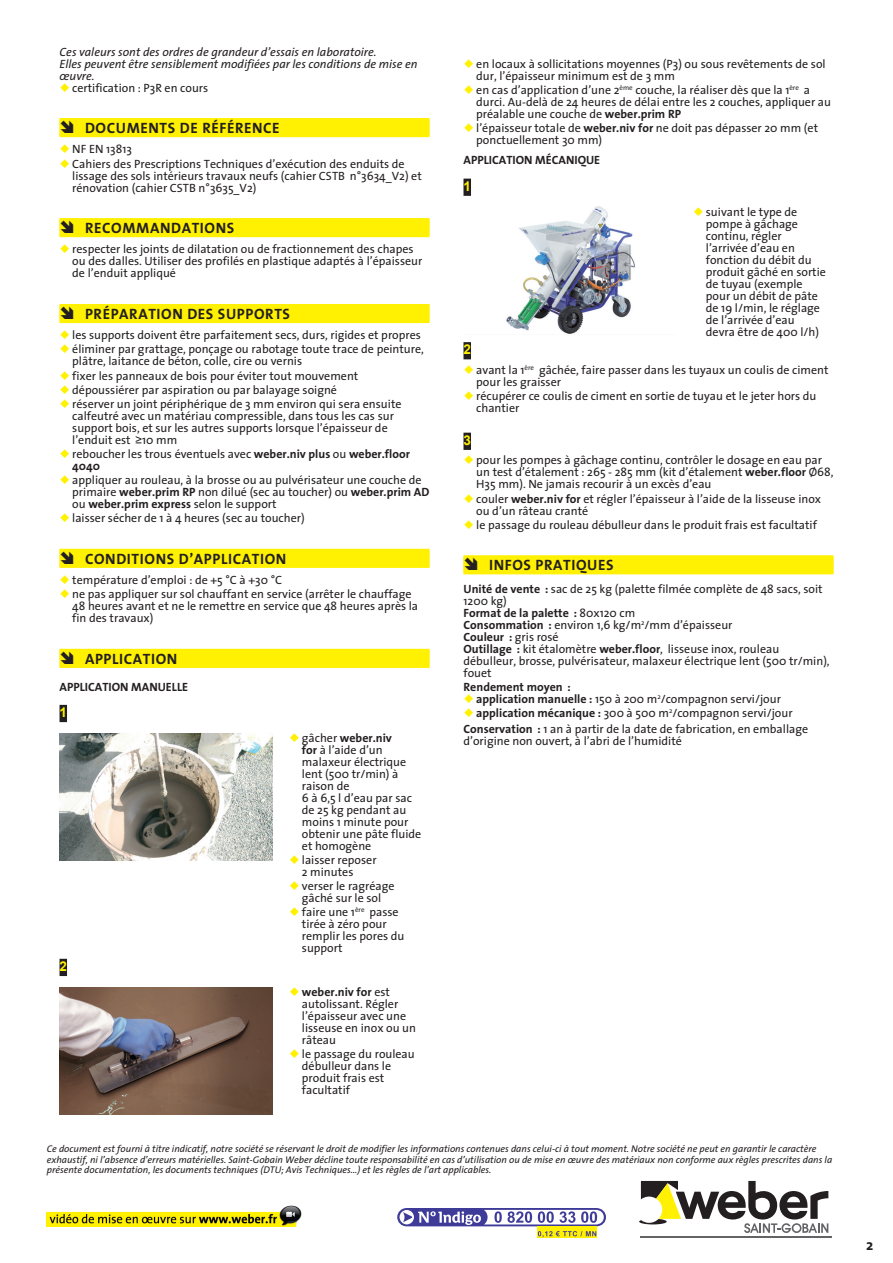
<style>
.page{position:relative;width:893px;height:1263px;background:#fff}
.page>*{position:absolute;margin:0;border:0;box-sizing:border-box;transform-origin:0 0}
.t1{font:700 15px "The Sans";letter-spacing:.04em;color:#231f20}
.TITRE_PARAGRAPHE{font:700 13.5px "Arial";color:#fff101}
.TEXTE{font:12px/12px "The Sans";color:#231f20}
.TEXTE-2{font:italic 12px/12px "The Sans";color:#231f20}
.TITRE_PARAGRAPHE-2{font:700 12px "The Sans";color:#231f20}
.TEXTE-3{font:700 12px "The Sans";color:#231f20}
.mention_legale{font:italic 9.75px/10.5px "The Sans";color:#231f20}
.s1{color:#fff101}
.s2{font-weight:700}
</style>
<div class="page">
<div style="left:60px;top:119px;width:369px;height:18px;background:#fff101"></div>
<div style="left:60px;top:118px;width:369px;height:18px;background:#fff101"></div>
<div style="left:60px;top:219px;width:369px;height:18px;background:#fff101"></div>
<div style="left:60px;top:218px;width:369px;height:18px;background:#fff101"></div>
<div style="left:60px;top:305px;width:369px;height:18px;background:#fff101"></div>
<div style="left:60px;top:304px;width:369px;height:18px;background:#fff101"></div>
<div style="left:60px;top:550px;width:369px;height:18px;background:#fff217"></div>
<div style="left:60px;top:549px;width:369px;height:18px;background:#fff101"></div>
<div style="left:60px;top:650px;width:369px;height:18px;background:#fff10f"></div>
<div style="left:60px;top:649px;width:369px;height:18px;background:#fff101"></div>
<div style="left:60px;top:705px;width:7px;height:17px;background:#231f20"></div>
<div style="left:60px;top:959px;width:7px;height:17px;background:#231f20"></div>
<img style="left:60px;top:733px;width:212px;height:128px">
<img style="left:60px;top:987px;width:212px;height:128px">
<div style="left:463px;top:179px;width:8px;height:17px;background:#231f20"></div>
<div style="left:463px;top:342px;width:8px;height:17px;background:#231f20"></div>
<div style="left:463px;top:433px;width:8px;height:17px;background:#231f20"></div>
<div style="left:463px;top:556px;width:370px;height:18px;background:#fff101"></div>
<div style="left:463px;top:555px;width:370px;height:18px;background:#fff101"></div>
<img style="left:506px;top:207px;width:129px;height:127px">
<hr style="left:641px;top:1236px;width:191px;height:1px;background:#636366">
<svg style="left:639px;top:1181px;width:189px;height:52px"></svg>
<img style="left:47px;top:1205px;width:255px;height:22px">
<svg style="left:397px;top:1208px;width:209px;height:29px"></svg>
<p class="TEXTE-2" style="left:60px;top:45px;width:360px">Ces valeurs sont des ordres de grandeur d’essais en laboratoire.<br>Elles peuvent être sensiblement modifiées par les conditions de mise en œuvre.</p>
<p class="TEXTE" style="left:60px;top:81px;width:150px"><span class="s1">○</span> certification : P3R en cours</p>
<p class="t1" style="left:85px;top:115px;width:196px">DOCUMENTS DE RÉFÉRENCE</p>
<p class="TEXTE" style="left:60px;top:143px;width:74px"><span class="s1">○</span> NF EN 13813</p>
<p class="TEXTE" style="left:72px;top:157px;width:351px;text-indent:-13px"><span class="s1">○</span> Cahiers des Prescriptions Techniques d’exécution des enduits de lissage des sols intérieurs travaux neufs (cahier CSTB n°3634_V2) et rénovation (cahier CSTB n°3635_V2)</p>
<p class="t1" style="left:85px;top:215px;width:151px">RECOMMANDATIONS</p>
<p class="TEXTE" style="left:72px;top:243px;width:352px;text-indent:-13px"><span class="s1">○</span> respecter les joints de dilatation ou de fractionnement des chapes ou des dalles. Utiliser des profilés en plastique adaptés à l’épaisseur de l’enduit appliqué</p>
<p class="t1" style="left:85px;top:301px;width:207px">PRÉPARATION DES SUPPORTS</p>
<p class="TEXTE" style="left:60px;top:329px;width:363px"><span class="s1">○</span> les supports doivent être parfaitement secs, durs, rigides et propres</p>
<p class="TEXTE" style="left:72px;top:343px;width:353px;text-indent:-13px"><span class="s1">○</span> éliminer par grattage, ponçage ou rabotage toute trace de peinture, plâtre, laitance de béton, colle, cire ou vernis</p>
<p class="TEXTE" style="left:60px;top:369px;width:300px"><span class="s1">○</span> fixer les panneaux de bois pour éviter tout mouvement</p>
<p class="TEXTE" style="left:60px;top:383px;width:279px"><span class="s1">○</span> dépoussiérer par aspiration ou par balayage soigné</p>
<p class="TEXTE" style="left:72px;top:397px;width:331px;text-indent:-13px"><span class="s1">○</span> réserver un joint périphérique de 3 mm environ qui sera ensuite calfeutré avec un matériau compressible, dans tous les cas sur support bois, et sur les autres supports lorsque l’épaisseur de l’enduit est ≥10 mm</p>
<p class="TEXTE" style="left:72px;top:448px;width:339px;text-indent:-13px"><span class="s1">○</span> reboucher les trous éventuels avec <span class="s2">weber.niv plus</span> ou <span class="s2">weber.floor<br>4040</span></p>
<p class="TEXTE" style="left:72px;top:474px;width:359px;text-indent:-13px"><span class="s1">○</span> appliquer au rouleau, à la brosse ou au pulvérisateur une couche de primaire <span class="s2">weber.prim RP</span> non dilué (sec au toucher) ou <span class="s2">weber.prim AD </span>ou <span class="s2">weber.prim express</span> selon le support</p>
<p class="TEXTE" style="left:60px;top:512px;width:247px"><span class="s1">○</span> laisser sécher de 1 à 4 heures (sec au toucher)</p>
<p class="t1" style="left:85px;top:546px;width:203px">CONDITIONS D’APPLICATION</p>
<p class="TEXTE" style="left:60px;top:574px;width:224px"><span class="s1">○</span> température d’emploi : de +5 °C à +30 °C</p>
<p class="TEXTE" style="left:72px;top:588px;width:347px;text-indent:-13px"><span class="s1">○</span> ne pas appliquer sur sol chauffant en service (arrêter le chauffage<br>48 heures avant et ne le remettre en service que 48 heures après la fin des travaux)</p>
<p class="t1" style="left:85px;top:646px;width:94px">APPLICATION</p>
<p class="TITRE_PARAGRAPHE-2" style="left:60px;top:676px;width:130px">APPLICATION MANUELLE</p>
<p class="TITRE_PARAGRAPHE" style="left:60px;top:703px;width:9px">1</p>
<p class="TEXTE" style="left:302px;top:731px;width:121px;text-indent:-13px"><span class="s1">○</span> gâcher <span class="s2">weber.niv<br>for</span> à l’aide d’un malaxeur électrique lent (500 tr/min) à raison de<br>6 à 6,5 l d’eau par sac de 25 kg pendant au moins 1 minute pour obtenir une pâte fluide et homogène</p>
<p class="TEXTE" style="left:302px;top:854px;width:76px;text-indent:-13px"><span class="s1">○</span> laisser reposer<br>2 minutes</p>
<p class="TEXTE" style="left:289px;top:880px;width:107px;text-align:center"><span class="s1">○</span> verser le ragréage gâché sur le sol</p>
<p class="TEXTE" style="left:302px;top:906px;width:104px;text-indent:-13px"><span class="s1">○</span> faire une 1<sup>ère</sup> passe tirée à zéro pour remplir les pores du support</p>
<p class="TITRE_PARAGRAPHE" style="left:60px;top:957px;width:9px">2</p>
<p class="TEXTE" style="left:302px;top:985px;width:116px;text-indent:-13px"><span class="s1">○</span> <span class="s2">weber.niv for</span> est autolissant. Régler l’épaisseur avec une lisseuse en inox ou un râteau</p>
<p class="TEXTE" style="left:302px;top:1047px;width:114px;text-indent:-13px"><span class="s1">○</span> le passage du rouleau débulleur dans le produit frais est facultatif</p>
<p class="TEXTE" style="left:476px;top:57px;width:351px;text-indent:-13px"><span class="s1">○</span> en locaux à sollicitations moyennes (P3) ou sous revêtements de sol dur, l’épaisseur minimum est de 3 mm</p>
<p class="TEXTE" style="left:476px;top:83px;width:356px;text-indent:-13px"><span class="s1">○</span> en cas d’application d’une 2<sup>ème</sup> couche, la réaliser dès que la 1<sup>ère</sup> a durci. Au-delà de 24 heures de délai entre les 2 couches, appliquer au préalable une couche de <span class="s2">weber.prim RP</span></p>
<p class="TEXTE" style="left:476px;top:121px;width:343px;text-indent:-13px"><span class="s1">○</span> l’épaisseur totale de <span class="s2">weber.niv for</span> ne doit pas dépasser 20 mm (et ponctuellement 30 mm)</p>
<p class="TITRE_PARAGRAPHE-2" style="left:463px;top:150px;width:138px">APPLICATION MÉCANIQUE</p>
<p class="TITRE_PARAGRAPHE" style="left:463px;top:177px;width:9px">1</p>
<p class="TEXTE" style="left:706px;top:205px;width:122px;text-indent:-13px"><span class="s1">○</span> suivant le type de pompe à gâchage continu, régler l’arrivée d’eau en fonction du débit du produit gâché en sortie de tuyau (exemple pour un débit de pâte de 19 l/min, le réglage de l’arrivée d’eau devra être de 400 l/h)</p>
<p class="TITRE_PARAGRAPHE" style="left:463px;top:341px;width:9px">2</p>
<p class="TEXTE" style="left:476px;top:363px;width:354px;text-indent:-13px"><span class="s1">○</span> avant la 1<sup>ère</sup> gâchée, faire passer dans les tuyaux un coulis de ciment pour les graisser</p>
<p class="TEXTE" style="left:476px;top:390px;width:342px;text-indent:-13px"><span class="s1">○</span> récupérer ce coulis de ciment en sortie de tuyau et le jeter hors du chantier</p>
<p class="TITRE_PARAGRAPHE" style="left:463px;top:431px;width:9px">3</p>
<p class="TEXTE" style="left:476px;top:454px;width:359px;text-indent:-13px"><span class="s1">○</span> pour les pompes à gâchage continu, contrôler le dosage en eau par un test d’étalement : 265 - 285 mm (kit d’étalement <span class="s2">weber.floor</span> Ø68,<br>H35 mm). Ne jamais recourir à un excès d’eau</p>
<p class="TEXTE" style="left:476px;top:492px;width:346px;text-indent:-13px"><span class="s1">○</span> couler <span class="s2">weber.niv for</span> et régler l’épaisseur à l’aide de la lisseuse inox ou d’un râteau cranté</p>
<p class="TEXTE" style="left:463px;top:518px;width:355px"><span class="s1">○</span> le passage du rouleau débulleur dans le produit frais est facultatif</p>
<p class="t1" style="left:489px;top:552px;width:126px">INFOS PRATIQUES</p>
<p class="TEXTE" style="left:463px;top:582px;width:368px"><span class="s2">Unité de vente :</span> sac de 25 kg (palette filmée complète de 48 sacs, soit 1200 kg)<br><span class="s2">Format de la palette :</span> 80x120 cm<br><span class="s2">Consommation :</span> environ 1,6 kg/m<sup>2</sup>/mm d’épaisseur<br><span class="s2">Couleur :</span> gris rosé<br><span class="s2">Outillage :</span> kit étalomètre <span class="s2">weber.floor</span>, lisseuse inox, rouleau débulleur, brosse, pulvérisateur, malaxeur électrique lent (500 tr/min), fouet</p>
<p class="TEXTE-3" style="left:463px;top:677px;width:109px">Rendement moyen :</p>
<p class="TEXTE" style="left:463px;top:692px;width:319px"><span class="s1">○</span> <span class="s2">application manuelle :</span> 150 à 200 m<sup>2</sup>/compagnon servi/jour</p>
<p class="TEXTE" style="left:463px;top:707px;width:331px"><span class="s1">○</span> <span class="s2">application mécanique :</span> 300 à 500 m<sup>2</sup>/compagnon servi/jour</p>
<p class="TEXTE" style="left:463px;top:723px;width:346px"><span class="s2">Conservation :</span> 1 an à partir de la date de fabrication, en emballage d’origine non ouvert, à l’abri de l’humidité</p>
<p class="mention_legale" style="left:47px;top:1143px;width:787px">Ce document est fourni à titre indicatif, notre société se réservant le droit de modifier les informations contenues dans celui-ci à tout moment. Notre société ne peut en garantir le caractère exhaustif, ni l’absence d’erreurs matérielles. Saint-Gobain Weber décline toute responsabilité en cas d’utilisation ou de mise en œuvre des matériaux non conforme aux règles prescrites dans la présente documentation, les documents techniques (DTU; Avis Techniques…) et les règles de l’art applicables.</p>
<p class="t1" style="left:866px;top:1232px;width:9px">2</p>
</div>
